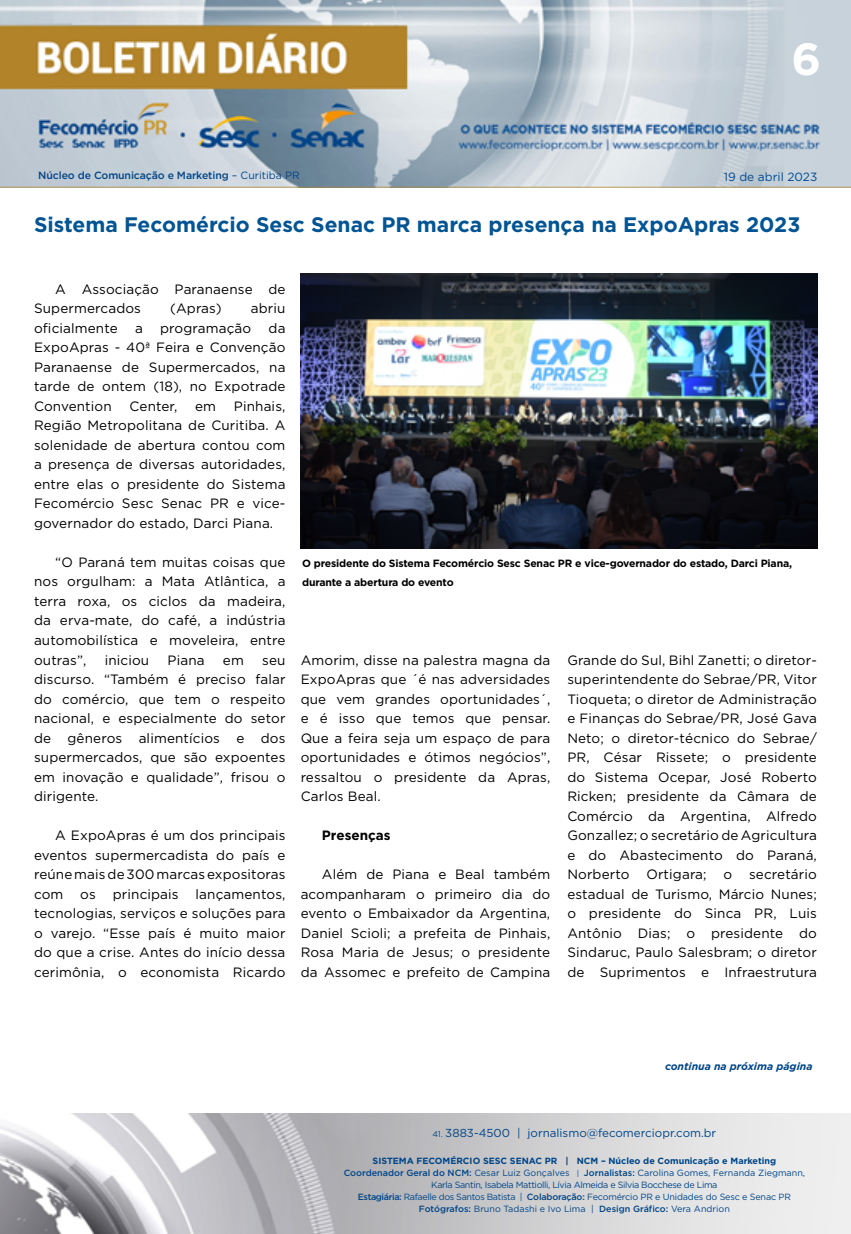
<style>
.page{position:relative;width:851px;height:1234px;background:#fff}
.page>*{position:absolute;margin:0;border:0;box-sizing:border-box;transform-origin:0 0}
.t1{font:700 45px "Gotham";color:#fff}
.TITULO_2_linhas{font:700 21px "Gotham";color:#005493}
.TEXTO{font:13.5px/19.5px "Gotham";letter-spacing:.01em;color:#000;text-align:justify}
.TEXTO-2{font:700 13.5px "Gotham";color:#000}
.t2{font:11.85px "Gotham";color:#004a93}
.t3{font:11.55px "Gotham";color:#004587}
.LEGENDA{font:700 10.5px/19.5px "Gotham";letter-spacing:-.015em;color:#000}
.t4{font:500 10.5px "Gotham";letter-spacing:-.01em;color:#004587}
.t5{font:italic 700 10.5px "Gotham";color:#004587}
.t6{font:9px/12px "Gotham";letter-spacing:-.04em;color:#004587;text-align:center}
.t7{font:700 9px/12px "Gotham";color:#004587;text-align:center}
.s1{font-weight:400}
.s2{font-size:8.25px}
.s3{font-weight:500}
.s4{font-weight:400;font-size:7.65px}
</style>
<div class="page">
<img style="left:0;top:0;width:850px;height:188px">
<img style="left:0;top:1113px;width:850px;height:120px">
<img style="left:300px;top:273px;width:517px;height:276px">
<p class="t4" style="left:38px;top:168px;width:263px">Núcleo de Comunicação e Marketing <span class="s1">– Curitiba PR</span></p>
<p class="t1" style="left:791px;top:29px;width:31px">6</p>
<p class="t2" style="left:723px;top:170px;width:95px">19 de abril 2023</p>
<p class="TITULO_2_linhas" style="left:34px;top:210px;width:767px">Sistema Fecomércio Sesc Senac PR marca presença na ExpoApras 2023</p>
<p class="TEXTO" style="left:34px;top:279px;width:253px;text-indent:21px">A Associação Paranaense de<br>Supermercados</p>
<p class="TEXTO" style="left:170px;top:298px;width:53px">(Apras)</p>
<p class="TEXTO" style="left:251px;top:298px;width:36px">abriu</p>
<p class="TEXTO" style="left:34px;top:318px;width:85px">oficialmente</p>
<p class="TEXTO" style="left:135px;top:318px;width:9px">a</p>
<p class="TEXTO" style="left:160px;top:318px;width:93px">programação</p>
<p class="TEXTO" style="left:34px;top:318px;width:253px;text-indent:234px">da ExpoApras - 40ª Feira e Convenção Paranaense de Supermercados, na tarde de ontem (18), no Expotrade Convention</p>
<p class="TEXTO" style="left:34px;top:396px;width:253px;text-indent:200px">Pinhais, Região Metropolitana de Curitiba. A solenidade de abertura contou com a presença de diversas autoridades, entre elas o presidente do Sistema Fecomércio Sesc Senac PR e vice&shy;governador do estado, Darci Piana.</p>
<p class="TEXTO" style="left:34px;top:552px;width:253px;text-indent:21px">“O Paraná tem muitas coisas que nos orgulham: a Mata Atlântica, a terra roxa, os ciclos da madeira, da erva-mate, do café, a indústria automobilística e moveleira, entre outras”,</p>
<p class="TEXTO" style="left:129px;top:396px;width:49px">Center,</p>
<p class="TEXTO" style="left:195px;top:396px;width:22px">em</p>
<p class="TEXTO" style="left:105px;top:649px;width:46px">iniciou</p>
<p class="TEXTO" style="left:167px;top:649px;width:39px">Piana</p>
<p class="TEXTO" style="left:223px;top:649px;width:22px">em</p>
<p class="TEXTO" style="left:34px;top:649px;width:253px;text-indent:228px">seu discurso. “Também é preciso falar do comércio, que tem o respeito nacional, e especialmente do setor de gêneros alimentícios e dos supermercados, que são expoentes em inovação e qualidade”, frisou o dirigente.</p>
<p class="TEXTO" style="left:34px;top:825px;width:253px;text-indent:21px">A ExpoApras é um dos principais eventos supermercadista do país e reúne mais de 300 marcas expositoras com</p>
<p class="TEXTO" style="left:34px;top:883px;width:253px;text-indent:161px">lançamentos, tecnologias, serviços e soluções para o varejo. “Esse país é muito maior do que a crise. Antes do início dessa cerimônia, o economista Ricardo</p>
<p class="TEXTO" style="left:80px;top:883px;width:17px">os</p>
<p class="TEXTO" style="left:113px;top:883px;width:67px">principais</p>
<p class="LEGENDA" style="left:302px;top:553px;width:491px">O presidente do Sistema Fecomércio Sesc Senac PR e vice-governador do estado, Darci Piana, durante a abertura do evento</p>
<p class="TEXTO" style="left:300px;top:649px;width:251px">Amorim, disse na palestra magna da ExpoApras que ´é nas adversidades que vem grandes oportunidades´, e é isso que temos que pensar.<br>Que a feira seja um espaço de para oportunidades e ótimos negócios”, ressaltou o presidente da Apras, Carlos Beal.</p>
<p class="TEXTO-2" style="left:322px;top:826px;width:70px">Presenças</p>
<p class="TEXTO" style="left:300px;top:864px;width:251px;text-indent:21px">Além de Piana e Beal também acompanharam o primeiro dia do evento o Embaixador da Argentina, Daniel Scioli; a prefeita de Pinhais, Rosa Maria de Jesus; o presidente da Assomec e prefeito de Campina</p>
<p class="TEXTO" style="left:567px;top:649px;width:251px">Grande do Sul, Bihl Zanetti; o diretor&shy;superintendente do Sebrae/PR, Vitor Tioqueta; o diretor de Administração e Finanças do Sebrae/PR, José Gava Neto; o diretor-técnico do Sebrae/ PR, César Rissete; o presidente do Sistema Ocepar, José Roberto Ricken; presidente da Câmara de Comércio da Argentina, Alfredo Gonzallez; o secretário de Agricultura e do Abastecimento do Paraná, Norberto Ortigara; o secretário estadual de Turismo, Márcio Nunes; o presidente do Sinca PR, Luis Antônio Dias; o presidente do Sindaruc, Paulo Salesbram; o diretor de Suprimentos e Infraestrutura</p>
<p class="t5" style="left:665px;top:1059px;width:149px">continua na próxima página</p>
<p class="t3" style="left:432px;top:1126px;width:285px"><span class="s2">41.</span> 3883-4500 | jornalismo@fecomerciopr.com.br</p>
<p class="t7" style="left:343px;top:1154px;width:463px">SISTEMA FECOMÉRCIO SESC SENAC PR | NCM – Núcleo de Comunicação e Marketing<br><span class="s3">Coordenador Geral do NCM:</span> <span class="s1">Cesar Luiz Gonçalves</span> <span class="s4">|</span> <span class="s3">Jornalistas:</span> <span class="s1">Carolina Gomes, Fernanda Ziegmann,</span></p>
<p class="t6" style="left:358px;top:1178px;width:434px">Karla Santin, Isabela Mattiolli, Lívia Almeida e Silvia Bocchese de Lima<br><span class="s3">Estagiária:</span> Rafaelle dos Santos Batista | <span class="s3">Colaboração:</span> Fecomércio PR e Unidades do Sesc e Senac PR<br><span class="s3">Fotógrafos:</span> Bruno Tadashi e Ivo Lima | <span class="s3">Design Gráfico:</span> Vera Andrion</p>
</div>
